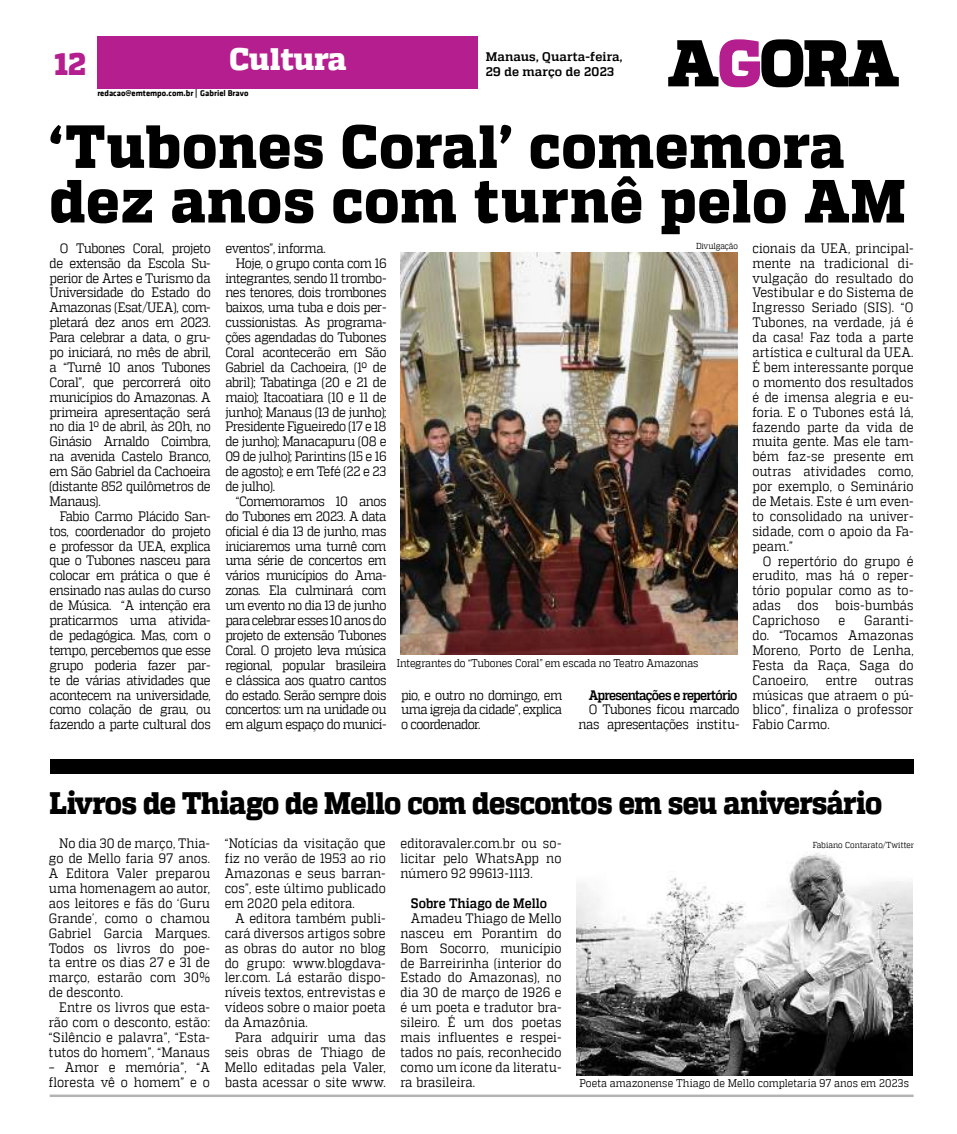
<style>
.page{position:relative;width:957px;height:1134px;background:#fff}
.page>*{position:absolute;margin:0;border:0;box-sizing:border-box;transform-origin:0 0}
.t1{font:800 60.75px/54.6px "MW Quadon";letter-spacing:.015em;color:#000;scale:.93 1}
.t2{font:800 31px "MW Quadon";letter-spacing:-.025em;color:#000;scale:.89 1}
.t3{font:800 31px "MW Quadon";color:#fff}
.t4{font:800 31px "MW Quadon";color:#b51e8e}
.t5{font:13.62px/14.9px "MW Quadon";letter-spacing:-.03em;color:#000;text-align:justify;scale:.88 1}
.t6{font:13.62px/14.9px "MW Quadon";letter-spacing:.005em;color:#000;scale:.88 1}
.t7{font:700 13.62px "MW Quadon";letter-spacing:-.05em;color:#000;scale:.88 1}
.t8{font:700 13.62px "MW Quadon";letter-spacing:.005em;color:#000;scale:.88 1}
.t9{font:700 12.38px/14.9px "MW Quadon";letter-spacing:.01em;color:#000}
.t10{font:11.12px "MW Quadon";color:#000;scale:.88 1}
.t11{font:700 8.62px "MW Klavika Bd";color:#000}
.t12{font:8.62px "MW Quadon";color:#000;scale:.88 1}
</style>
<div class="page">
<div style="left:97px;top:37px;width:380px;height:52px;background:#b51e8e"></div>
<svg style="left:668px;top:39px;width:231px;height:48px"></svg>
<img style="left:400px;top:253px;width:337px;height:402px">
<hr style="left:50px;top:1094px;width:863px;height:3px;background:#b1b3b5">
<div style="left:50px;top:759px;width:863px;height:15px;background:#000"></div>
<img style="left:577px;top:853px;width:336px;height:222px">
<h2 class="t4" style="left:54px;top:46px;width:33px">12</h2>
<h2 class="t3" style="left:229px;top:41px;width:119px">Cultura</h2>
<p class="t9" style="left:486px;top:49px;width:138px">Manaus, Quarta-feira,<br>29 de março de 2023</p>
<p class="t11" style="left:97px;top:87px;width:153px">redacao@emtempo.com.br | Gabriel Bravo</p>
<h1 class="t1" style="left:50px;top:121px;width:922px">‘Tubones Coral’ comemora dez anos com turnê pelo AM</h1>
<p class="t5" style="left:60px;top:240px;width:173px">O Tubones Coral, projeto</p>
<p class="t12" style="left:696px;top:241px;width:49px">Divulgação</p>
<p class="t5" style="left:50px;top:255px;width:185px">de extensão da Escola Su&shy;perior de Artes e Turismo da Universidade do Estado do Amazonas (Esat/UEA), com&shy;pletará dez anos em 2023.<br>Para celebrar a data, o gru&shy;po iniciará, no mês de abril, a “Turnê 10 anos Tubones Coral”, que percorrerá oito municípios do Amazonas. A primeira apresentação será no dia 1º de abril, às 20h, no Ginásio Arnaldo Coimbra, na avenida Castelo Branco, em São Gabriel da Cachoeira (distante 852 quilômetros de Manaus).</p>
<p class="t5" style="left:50px;top:508px;width:185px;text-indent:10px">Fabio Carmo Plácido San&shy;tos, coordenador do projeto e professor da UEA, explica que o Tubones nasceu para colocar em prática o que é ensinado nas aulas do curso de Música. “A intenção era praticarmos uma ativida&shy;de pedagógica. Mas, com o tempo, percebemos que esse grupo poderia fazer par&shy;te de várias atividades que acontecem na universidade, como colação de grau, ou fazendo a parte cultural dos</p>
<p class="t5" style="left:225px;top:240px;width:115px">eventos”, informa.</p>
<p class="t5" style="left:236px;top:255px;width:173px">Hoje, o grupo conta com 16</p>
<p class="t5" style="left:225px;top:270px;width:185px">integrantes, sendo 11 trombo-</p>
<p class="t5" style="left:225px;top:285px;width:185px">nes tenores, dois trombones</p>
<p class="t5" style="left:225px;top:300px;width:185px">baixos, uma tuba e dois per-</p>
<p class="t5" style="left:225px;top:315px;width:185px">cussionistas. As programa-</p>
<p class="t5" style="left:225px;top:330px;width:185px">ções agendadas do Tubones</p>
<p class="t5" style="left:225px;top:345px;width:185px">Coral acontecerão em São</p>
<p class="t5" style="left:225px;top:360px;width:185px">Gabriel da Cachoeira, (1º de</p>
<p class="t5" style="left:225px;top:374px;width:185px">abril); Tabatinga (20 e 21 de</p>
<p class="t5" style="left:225px;top:389px;width:185px">maio); Itacoatiara (10 e 11 de</p>
<p class="t5" style="left:225px;top:404px;width:185px">junho); Manaus (13 de junho);</p>
<p class="t5" style="left:225px;top:419px;width:185px">Presidente Figueiredo (17 e 18</p>
<p class="t5" style="left:225px;top:434px;width:185px">de junho); Manacapuru (08 e</p>
<p class="t5" style="left:225px;top:449px;width:185px">09 de julho); Parintins (15 e 16</p>
<p class="t5" style="left:225px;top:464px;width:185px">de agosto); e em Tefé (22 e 23</p>
<p class="t5" style="left:225px;top:479px;width:58px">de julho).</p>
<p class="t5" style="left:236px;top:494px;width:173px">“Comemoramos 10 anos</p>
<p class="t5" style="left:225px;top:508px;width:185px">do Tubones em 2023. A data</p>
<p class="t5" style="left:225px;top:523px;width:185px">oficial é dia 13 de junho, mas</p>
<p class="t5" style="left:225px;top:538px;width:185px">iniciaremos uma turnê com</p>
<p class="t5" style="left:225px;top:553px;width:185px">uma série de concertos em</p>
<p class="t5" style="left:225px;top:568px;width:185px">vários municípios do Ama-</p>
<p class="t5" style="left:225px;top:583px;width:185px">zonas. Ela culminará com</p>
<p class="t5" style="left:225px;top:598px;width:185px">um evento no dia 13 de junho</p>
<p class="t5" style="left:225px;top:613px;width:185px">para celebrar esses 10 anos do</p>
<p class="t5" style="left:225px;top:628px;width:185px">projeto de extensão Tubones</p>
<p class="t5" style="left:225px;top:642px;width:185px">Coral. O projeto leva música</p>
<p class="t5" style="left:225px;top:657px;width:185px">regional, popular brasileira</p>
<p class="t5" style="left:225px;top:672px;width:185px">e clássica aos quatro cantos</p>
<p class="t5" style="left:225px;top:687px;width:185px">do estado. Serão sempre dois</p>
<p class="t5" style="left:225px;top:702px;width:185px">concertos: um na unidade ou</p>
<p class="t5" style="left:225px;top:717px;width:185px">em algum espaço do municí-</p>
<p class="t10" style="left:397px;top:656px;width:344px">Integrantes do “Tubones Coral” em escada no Teatro Amazonas</p>
<p class="t5" style="left:401px;top:687px;width:185px">pio, e outro no domingo, em uma igreja da cidade”, explica o coordenador.</p>
<p class="t7" style="left:589px;top:687px;width:170px">Apresentações e repertório</p>
<p class="t5" style="left:578px;top:702px;width:185px;text-align:right">O Tubones ficou marcado nas apresentações institu-</p>
<p class="t5" style="left:752px;top:241px;width:185px">cionais da UEA, principal&shy;mente na tradicional di&shy;vulgação do resultado do Vestibular e do Sistema de Ingresso Seriado (SIS). “O Tubones, na verdade, já é da casa! Faz toda a parte artística e cultural da UEA.<br>É bem interessante porque o momento dos resultados é de imensa alegria e eu&shy;foria. E o Tubones está lá, fazendo parte da vida de muita gente. Mas ele tam&shy;bém faz-se presente em outras atividades como, por exemplo, o Seminário de Metais. Este é um even&shy;to consolidado na univer&shy;sidade, com o apoio da Fa&shy;peam.”</p>
<p class="t5" style="left:752px;top:553px;width:185px;text-indent:10px">O repertório do grupo é erudito, mas há o reper&shy;tório popular como as to&shy;adas dos bois-bumbás Caprichoso</p>
<p class="t5" style="left:752px;top:613px;width:185px;text-indent:112px">Garanti&shy;do. “Tocamos Amazonas Moreno, Porto de Lenha, Festa da Raça, Saga do Canoeiro,</p>
<p class="t5" style="left:838px;top:613px;width:9px">e</p>
<p class="t5" style="left:752px;top:672px;width:185px;text-indent:122px">outras músicas que atraem o pú&shy;blico”, finaliza o professor Fabio Carmo.</p>
<p class="t5" style="left:825px;top:672px;width:38px">entre</p>
<h2 class="t2" style="left:50px;top:785px;width:937px">Livros de Thiago de Mello com descontos em seu aniversário</h2>
<p class="t5" style="left:49px;top:836px;width:185px;text-indent:10px">No dia 30 de março, Thia&shy;go de Mello faria 97 anos.<br>A Editora Valer preparou uma homenagem ao autor, aos leitores e fãs do ‘Guru Grande’, como o chamou Gabriel Garcia Marques.<br>Todos os livros do poe&shy;ta entre os dias 27 e 31 de março, estarão com 30% de desconto.</p>
<p class="t5" style="left:49px;top:1000px;width:185px;text-indent:10px">Entre os livros que esta&shy;rão com o desconto, estão: “Silêncio e palavra”, “Esta&shy;tutos do homem”, “Manaus</p>
<p class="t6" style="left:49px;top:1059px;width:184px">– Amor e memória”, “A floresta vê o homem” e o</p>
<p class="t5" style="left:225px;top:836px;width:185px">“Notícias da visitação que fiz no verão de 1953 ao rio Amazonas e seus barran&shy;cos”, este último publicado em 2020 pela editora.</p>
<p class="t5" style="left:225px;top:910px;width:185px;text-indent:10px">A editora também publi&shy;cará diversos artigos sobre as obras do autor no blog do grupo: www.blogdava&shy;ler.com. Lá estarão dispo&shy;níveis textos, entrevistas e vídeos sobre o maior poeta da Amazônia.</p>
<p class="t5" style="left:225px;top:1030px;width:185px;text-indent:10px">Para adquirir uma das seis obras de Thiago de Mello editadas pela Valer, basta acessar o site www.</p>
<p class="t5" style="left:400px;top:836px;width:185px">editoravaler.com.br ou so&shy;licitar pelo WhatsApp no número 92 99613-1113.</p>
<p class="t8" style="left:411px;top:895px;width:157px">Sobre Thiago de Mello</p>
<p class="t5" style="left:400px;top:910px;width:185px;text-indent:10px">Amadeu Thiago de Mello nasceu em Porantim do Bom Socorro, município de Barreirinha (interior do Estado do Amazonas), no dia 30 de março de 1926 e é um poeta e tradutor bra&shy;sileiro. É um dos poetas mais influentes e respei&shy;tados no país, reconhecido como um ícone da literatu&shy;ra brasileira.</p>
<p class="t12" style="left:813px;top:840px;width:117px">Fabiano Contarato/Twitter</p>
<p class="t10" style="left:579px;top:1077px;width:376px">Poeta amazonense Thiago de Mello completaria 97 anos em 2023s</p>
</div>
